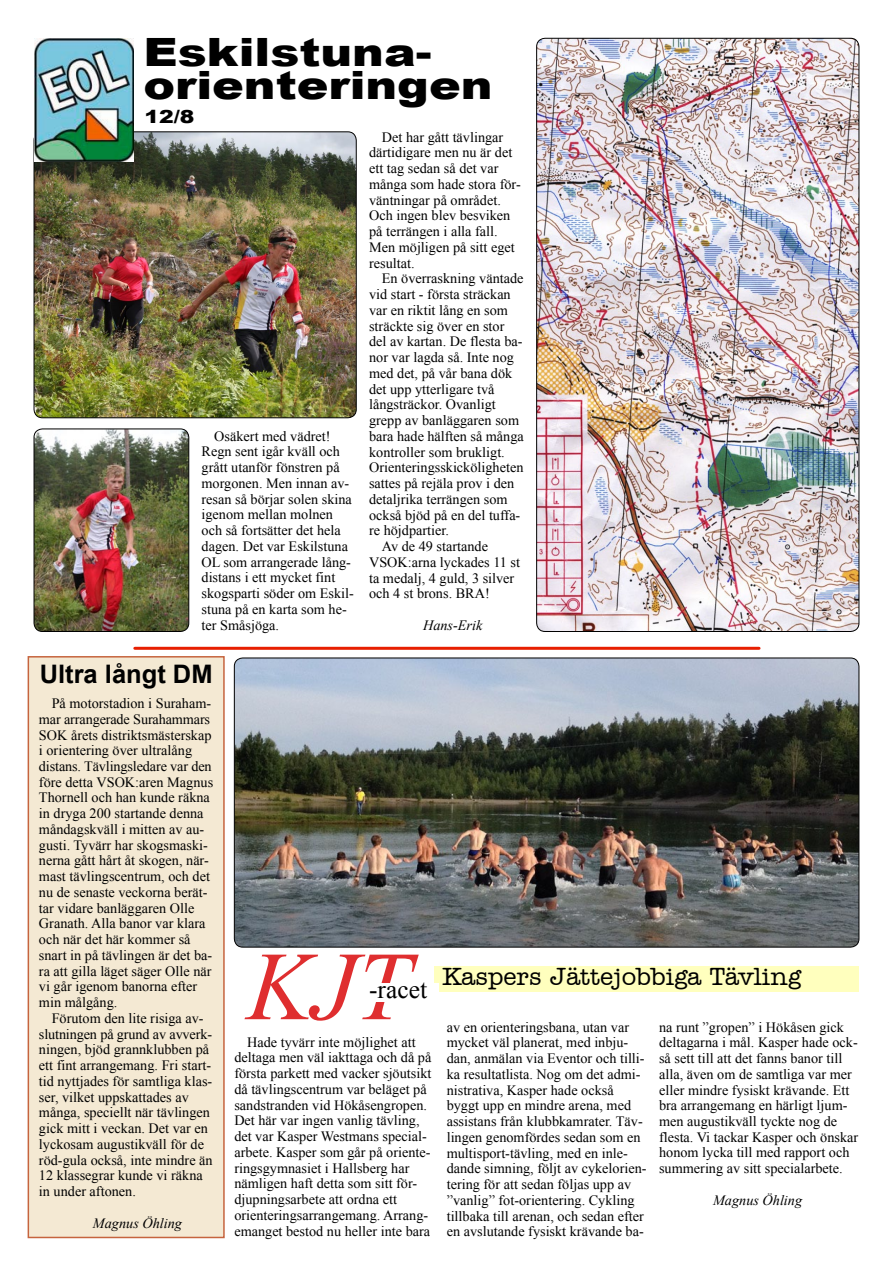
<style>
.page{position:relative;width:893px;height:1263px;background:#fff}
.page>*{position:absolute;margin:0;border:0;box-sizing:border-box;transform-origin:0 0}
.t1{font:italic 97.5px "Times New Roman";color:#df2e2f}
.t2{font:900 39px/33px "Arial";color:#000;scale:1.22 1}
.t3{font:500 25.5px "Amer Typewriter IT Cby BT";color:#000}
.t4{font:700 25.5px "Arial";color:#000}
.t5{font:25.5px "Times New Roman";color:#000}
.t6{font:900 18px "Arial";color:#000;scale:1.22 1}
.t7{font:14.25px/15.8px "Times New Roman";color:#000}
.t8{font:italic 14.25px "Times New Roman";color:#000}
</style>
<div class="page">
<div style="left:434px;top:966px;width:425px;height:25px;background:#ffffbe"></div>
<div style="left:351px;top:983px;width:88px;height:18px;background:#fff"></div>
<div style="left:28px;top:656px;width:197px;height:582px;background:#f4e9d3;border:2px solid #c6643e"></div>
<img style="left:34px;top:132px;width:322px;height:286px">
<div style="left:34px;top:132px;width:322px;height:286px;border:1px solid #000;border-radius:9px"></div>
<img style="left:34px;top:38px;width:100px;height:124px">
<img style="left:34px;top:429px;width:155px;height:202px">
<div style="left:34px;top:429px;width:155px;height:203px;border:1px solid #000;border-radius:9px"></div>
<img style="left:537px;top:38px;width:322px;height:593px">
<hr style="left:135px;top:647px;width:624px;height:3px;background:#e71f01">
<img style="left:234px;top:658px;width:625px;height:289px">
<h2 class="t2" style="left:144px;top:35px;width:288px">Eskilstuna&shy;orienteringen</h2>
<p class="t6" style="left:145px;top:104px;width:43px">12/8</p>
<p class="t7" style="left:202px;top:428px;width:154px;text-indent:13px">Osäkert med vädret!<br>Regn sent igår kväll och grått utanför fönstren på morgonen. Men innan av&shy;resan så börjar solen skina igenom mellan molnen och så fortsätter det hela dagen. Det var Eskilstuna<br>OL som arrangerade lång&shy;distans i ett mycket fint skogsparti söder om Eskil&shy;stuna på en karta som he&shy;ter Småsjöga.</p>
<h3 class="t4" style="left:40px;top:657px;width:174px">Ultra långt DM</h3>
<p class="t7" style="left:369px;top:129px;width:153px;text-indent:13px">Det har gått tävlingar därtidigare men nu är det ett tag sedan så det var många som hade stora för&shy;väntningar på området.<br>Och ingen blev besviken på terrängen i alla fall.<br>Men möjligen på sitt eget resultat.</p>
<p class="t7" style="left:382px;top:270px;width:143px">En överraskning väntade</p>
<p class="t7" style="left:369px;top:286px;width:143px">vid start - första sträckan</p>
<p class="t7" style="left:369px;top:302px;width:140px">var en riktit lång en som</p>
<p class="t7" style="left:369px;top:318px;width:137px">sträckte sig över en stor</p>
<p class="t7" style="left:369px;top:333px;width:155px">del av kartan. De flesta ba-</p>
<p class="t7" style="left:369px;top:349px;width:146px">nor var lagda så. Inte nog</p>
<p class="t7" style="left:369px;top:365px;width:145px">med det, på vår bana dök</p>
<p class="t7" style="left:369px;top:381px;width:127px">det upp ytterligare två</p>
<p class="t7" style="left:369px;top:396px;width:128px">långsträckor. Ovanligt</p>
<p class="t7" style="left:369px;top:412px;width:151px">grepp av banläggaren som</p>
<p class="t7" style="left:369px;top:428px;width:156px">bara hade hälften så många</p>
<p class="t7" style="left:369px;top:444px;width:137px">kontroller som brukligt.</p>
<p class="t7" style="left:369px;top:459px;width:156px">Orienteringsskicköligheten</p>
<p class="t7" style="left:369px;top:475px;width:147px">sattes på rejäla prov i den</p>
<p class="t7" style="left:369px;top:491px;width:140px">detaljrika terrängen som</p>
<p class="t7" style="left:369px;top:507px;width:153px">också bjöd på en del tuffa-</p>
<p class="t7" style="left:369px;top:522px;width:81px">re höjdpartier.</p>
<p class="t7" style="left:382px;top:538px;width:108px">Av de 49 startande</p>
<p class="t7" style="left:369px;top:554px;width:153px">VSOK:arna lyckades 11 st</p>
<p class="t7" style="left:369px;top:570px;width:147px">ta medalj, 4 guld, 3 silver</p>
<p class="t7" style="left:369px;top:585px;width:122px">och 4 st brons. BRA!</p>
<p class="t8" style="left:423px;top:615px;width:61px">Hans-Erik</p>
<p class="t7" style="left:39px;top:695px;width:176px;text-indent:13px">På motorstadion i Suraham&shy;mar arrangerade Surahammars<br>SOK årets distriktsmästerskap i orientering över ultralång distans. Tävlingsledare var den före detta VSOK:aren Magnus<br>Thornell och han kunde räkna in dryga 200 startande denna måndagskväll i mitten av au&shy;gusti. Tyvärr har skogsmaski&shy;nerna gått hårt åt skogen, när&shy;mast tävlingscentrum, och det nu de senaste veckorna berät&shy;tar vidare banläggaren Olle<br>Granath. Alla banor var klara och när det här kommer så snart in på tävlingen är det ba&shy;ra att gilla läget säger Olle när vi går igenom banorna efter min målgång.</p>
<p class="t7" style="left:39px;top:1010px;width:175px;text-indent:13px">Förutom den lite risiga av&shy;slutningen på grund av avverk&shy;ningen, bjöd grannklubben på ett fint arrangemang. Fri start&shy;tid nyttjades för samtliga klas&shy;ser, vilket uppskattades av många, speciellt när tävlingen gick mitt i veckan. Det var en lyckosam augustikväll för de röd-gula också, inte mindre än<br>12 klassegrar kunde vi räkna in under aftonen.</p>
<p class="t8" style="left:93px;top:1213px;width:91px">Magnus Öhling</p>
<h1 class="t1" style="left:247px;top:919px;width:164px">KJT</h1>
<h3 class="t5" style="left:369px;top:973px;width:60px">-racet</h3>
<p class="t7" style="left:234px;top:1034px;width:199px;text-indent:13px">Hade tyvärr inte möjlighet att deltaga men väl iakttaga och då på första parkett med vacker sjöutsikt då tävlingscentrum var beläget på sandstranden vid Hökåsengropen.<br>Det här var ingen vanlig tävling, det var Kasper Westmans special&shy;arbete. Kasper som går på oriente&shy;ringsgymnasiet i Hallsberg har nämligen haft detta som sitt för&shy;djupningsarbete att ordna ett orienteringsarrangemang. Arrang&shy;emanget bestod nu heller inte bara</p>
<h3 class="t3" style="left:442px;top:960px;width:360px">Kaspers Jättejobbiga Tävling</h3>
<p class="t7" style="left:447px;top:1019px;width:201px">av en orienteringsbana, utan var mycket väl planerat, med inbju&shy;dan, anmälan via Eventor och tilli&shy;ka resultatlista. Nog om det admi&shy;nistrativa, Kasper hade också byggt upp en mindre arena, med assistans från klubbkamrater. Täv&shy;lingen genomfördes sedan som en multisport-tävling, med en inle&shy;dande simning, följt av cykelorien&shy;tering för att sedan följas upp av ”vanlig” fot-orientering. Cykling tillbaka till arenan, och sedan efter en avslutande fysiskt krävande ba-</p>
<p class="t7" style="left:659px;top:1019px;width:201px">na runt ”gropen” i Hökåsen gick deltagarna i mål. Kasper hade ock&shy;så sett till att det fanns banor till alla, även om de samtliga var mer eller mindre fysiskt krävande. Ett bra arrangemang en härligt ljum&shy;men augustikväll tyckte nog de flesta. Vi tackar Kasper och önskar honom lycka till med rapport och summering av sitt specialarbete.</p>
<p class="t8" style="left:713px;top:1190px;width:91px">Magnus Öhling</p>
</div>
